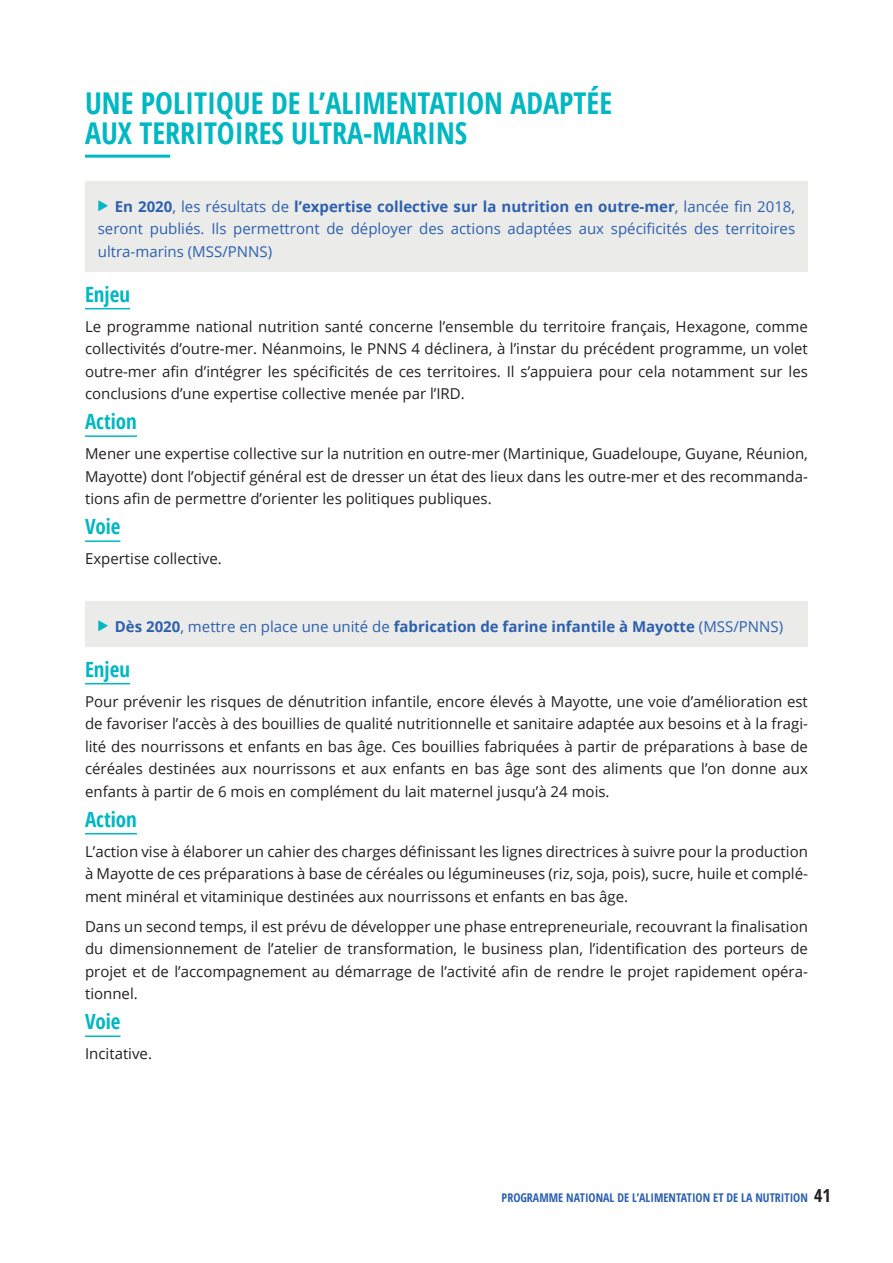
<style>
.page{position:relative;width:893px;height:1263px;background:#fff}
.page>*{position:absolute;margin:0;border:0;box-sizing:border-box;transform-origin:0 0}
.t1{font:700 condensed 30px/30px "Open Sans";color:#00b7c2}
.t2{font:700 condensed 21px "Open Sans";color:#00b7c2}
.t3{font:15px/22.5px "Open Sans";color:#231f20;text-align:justify}
.t4{font:15px/22.5px "Open Sans";color:#2d60ad;text-align:justify}
.t5{font:700 15px "Open Sans";color:#2d60ad}
.t6{font:700 condensed 12px "Open Sans";color:#2d60ad}
.s1{font-weight:700}
.s2{font-weight:400}
.s3{font-size:18px;color:#231f20}
</style>
<div class="page">
<div style="left:85px;top:602px;width:723px;height:44px;background:#ebebea"></div>
<div style="left:85px;top:182px;width:723px;height:90px;background:#ebebea"></div>
<hr style="left:85px;top:155px;width:85px;height:3px;background:#00b7c2">
<hr style="left:85px;top:308px;width:45px;height:1px;background:#00b7c2">
<hr style="left:85px;top:435px;width:52px;height:2px;background:#00b7c2">
<hr style="left:85px;top:540px;width:35px;height:2px;background:#00b7c2">
<hr style="left:85px;top:683px;width:45px;height:1px;background:#00b7c2">
<hr style="left:85px;top:833px;width:52px;height:1px;background:#00b7c2">
<hr style="left:85px;top:1035px;width:35px;height:2px;background:#00b7c2">
<h1 class="t1" style="left:85px;top:87px;width:529px">UNE POLITIQUE DE L’ALIMENTATION ADAPTÉE<br>AUX TERRITOIRES ULTRA-MARINS</h1>
<p class="t4" style="left:98px;top:194px;width:699px;text-indent:17px"><span class="s1">En 2020</span>, les résultats de <span class="s1">l’expertise collective sur la nutrition en outre-mer</span>, lancée fin 2018, seront publiés. Ils permettront de déployer des actions adaptées aux spécificités des territoires ultra-marins (MSS/PNNS)</p>
<h2 class="t2" style="left:85px;top:279px;width:47px">Enjeu</h2>
<p class="t3" style="left:85px;top:314px;width:724px">Le programme national nutrition santé concerne l’ensemble du territoire français, Hexagone, comme collectivités d’outre-mer. Néanmoins, le PNNS 4 déclinera, à l’instar du précédent programme, un volet outre-mer afin d’intégrer les spécificités de ces territoires. Il s’appuiera pour cela notamment sur les conclusions d’une expertise collective menée par l’IRD.</p>
<h2 class="t2" style="left:85px;top:407px;width:53px">Action</h2>
<p class="t3" style="left:85px;top:442px;width:724px">Mener une expertise collective sur la nutrition en outre-mer (Martinique, Guadeloupe, Guyane, Réunion, Mayotte) dont l’objectif général est de dresser un état des lieux dans les outre-mer et des recommanda&shy;tions afin de permettre d’orienter les politiques publiques.</p>
<h2 class="t2" style="left:85px;top:512px;width:37px">Voie</h2>
<p class="t3" style="left:85px;top:547px;width:138px">Expertise collective.</p>
<p class="t5" style="left:115px;top:615px;width:670px">Dès 2020<span class="s2">, mettre en place une unité de</span> fabrication de farine infantile à Mayotte <span class="s2">(MSS/PNNS)</span></p>
<h2 class="t2" style="left:85px;top:654px;width:47px">Enjeu</h2>
<p class="t3" style="left:85px;top:689px;width:724px">Pour prévenir les risques de dénutrition infantile, encore élevés à Mayotte, une voie d’amélioration est de favoriser l’accès à des bouillies de qualité nutritionnelle et sanitaire adaptée aux besoins et à la fragi&shy;lité des nourrissons et enfants en bas âge. Ces bouillies fabriquées à partir de préparations à base de céréales destinées aux nourrissons et aux enfants en bas âge sont des aliments que l’on donne aux enfants à partir de 6 mois en complément du lait maternel jusqu’à 24 mois.</p>
<h2 class="t2" style="left:85px;top:804px;width:53px">Action</h2>
<p class="t3" style="left:85px;top:839px;width:724px">L’action vise à élaborer un cahier des charges définissant les lignes directrices à suivre pour la production à Mayotte de ces préparations à base de céréales ou légumineuses (riz, soja, pois), sucre, huile et complé&shy;ment minéral et vitaminique destinées aux nourrissons et enfants en bas âge.</p>
<p class="t3" style="left:85px;top:914px;width:724px">Dans un second temps, il est prévu de développer une phase entrepreneuriale, recouvrant la finalisation du dimensionnement de l’atelier de transformation, le business plan, l’identification des porteurs de projet et de l’accompagnement au démarrage de l’activité afin de rendre le projet rapidement opéra&shy;tionnel.</p>
<h2 class="t2" style="left:85px;top:1007px;width:37px">Voie</h2>
<p class="t3" style="left:85px;top:1042px;width:68px">Incitative.</p>
<p class="t6" style="left:502px;top:1189px;width:331px">PROGRAMME NATIONAL DE L’ALIMENTATION ET DE LA NUTRITION <span class="s3">41</span></p>
</div>
